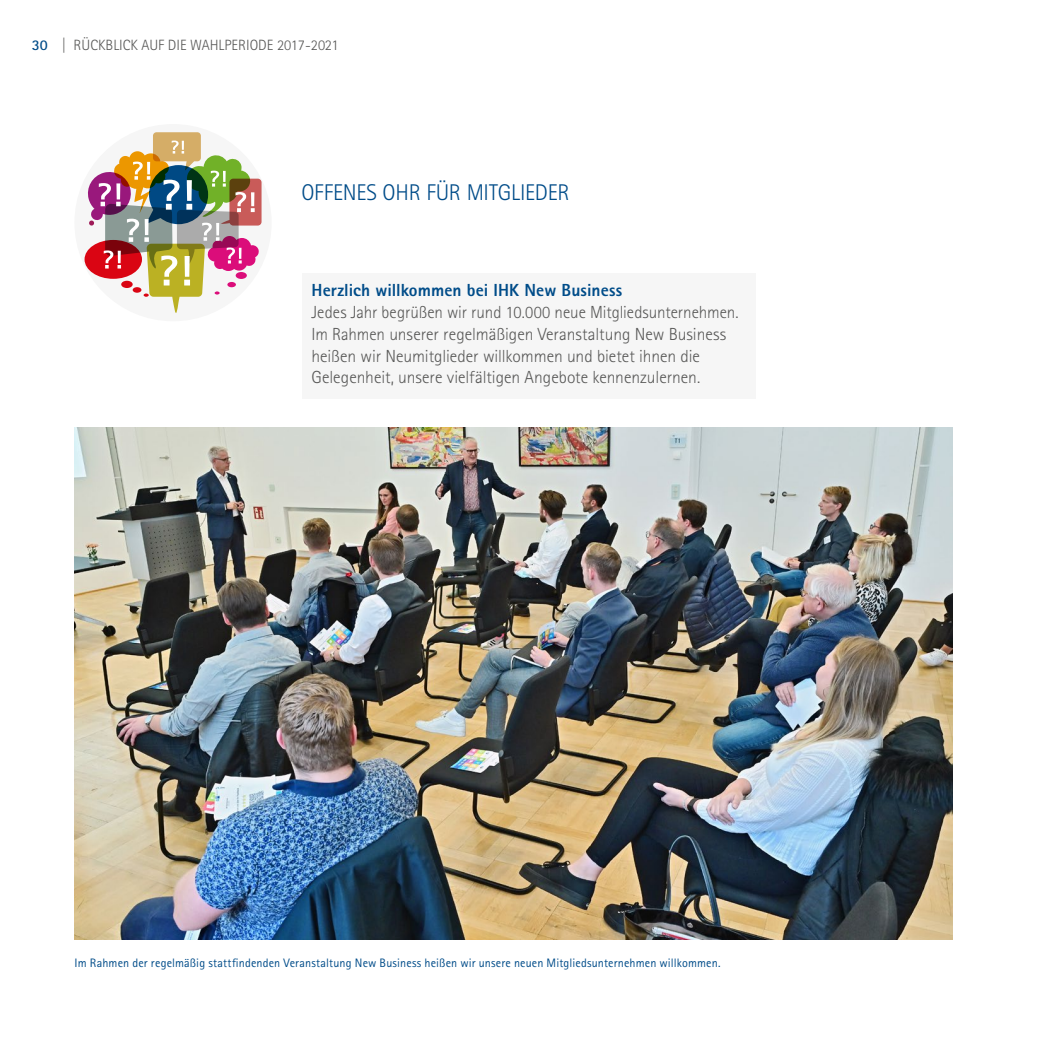
<style>
.page{position:relative;width:1042px;height:1042px;background:#fff}
.page>*{position:absolute;margin:0;border:0;box-sizing:border-box;transform-origin:0 0}
.t1{font:300 22.75px "Rotis Sans Serif Pro";letter-spacing:-.01em;color:#004c89}
.t2{font:300 17.5px/21.9px "Rotis Sans Serif Pro";letter-spacing:-.005em;color:#575756}
.t3{font:800 17.5px "Rotis Sans Serif Pro";letter-spacing:.005em;color:#004c89}
.t4{font:300 14.88px "Rotis Sans Serif Pro";color:#575756}
.t5{font:12.25px "Rotis Sans Serif Pro";letter-spacing:.01em;color:#004c89}
.s1{font-weight:700;color:#004c89}
</style>
<div class="page">
<img style="left:74px;top:428px;width:878px;height:511px">
<div style="left:74px;top:124px;width:198px;height:197px;background:#f6f6f6;border-radius:50%"></div>
<svg style="left:86px;top:132px;width:175px;height:181px"></svg>
<div style="left:302px;top:274px;width:453px;height:125px;background:#f6f6f6"></div>
<p class="t4" style="left:32px;top:36px;width:308px"><span class="s1">30</span> | RÜCKBLICK AUF DIE WAHLPERIODE 2017-2021</p>
<h1 class="t1" style="left:301px;top:180px;width:270px">OFFENES OHR FÜR MITGLIEDER</h1>
<p class="t3" style="left:311px;top:279px;width:312px">Herzlich willkommen bei IHK New Business</p>
<p class="t2" style="left:311px;top:301px;width:428px">Jedes Jahr begrüßen wir rund 10.000 neue Mitgliedsunternehmen.<br>Im Rahmen unserer regelmäßigen Veranstaltung New Business heißen wir Neumitglieder willkommen und bietet ihnen die Gelegenheit, unsere vielfältigen Angebote kennenzulernen.</p>
<p class="t5" style="left:75px;top:955px;width:647px">Im Rahmen der regelmäßig stattfindenden Veranstaltung New Business heißen wir unsere neuen Mitgliedsunternehmen willkommen.</p>
</div>
